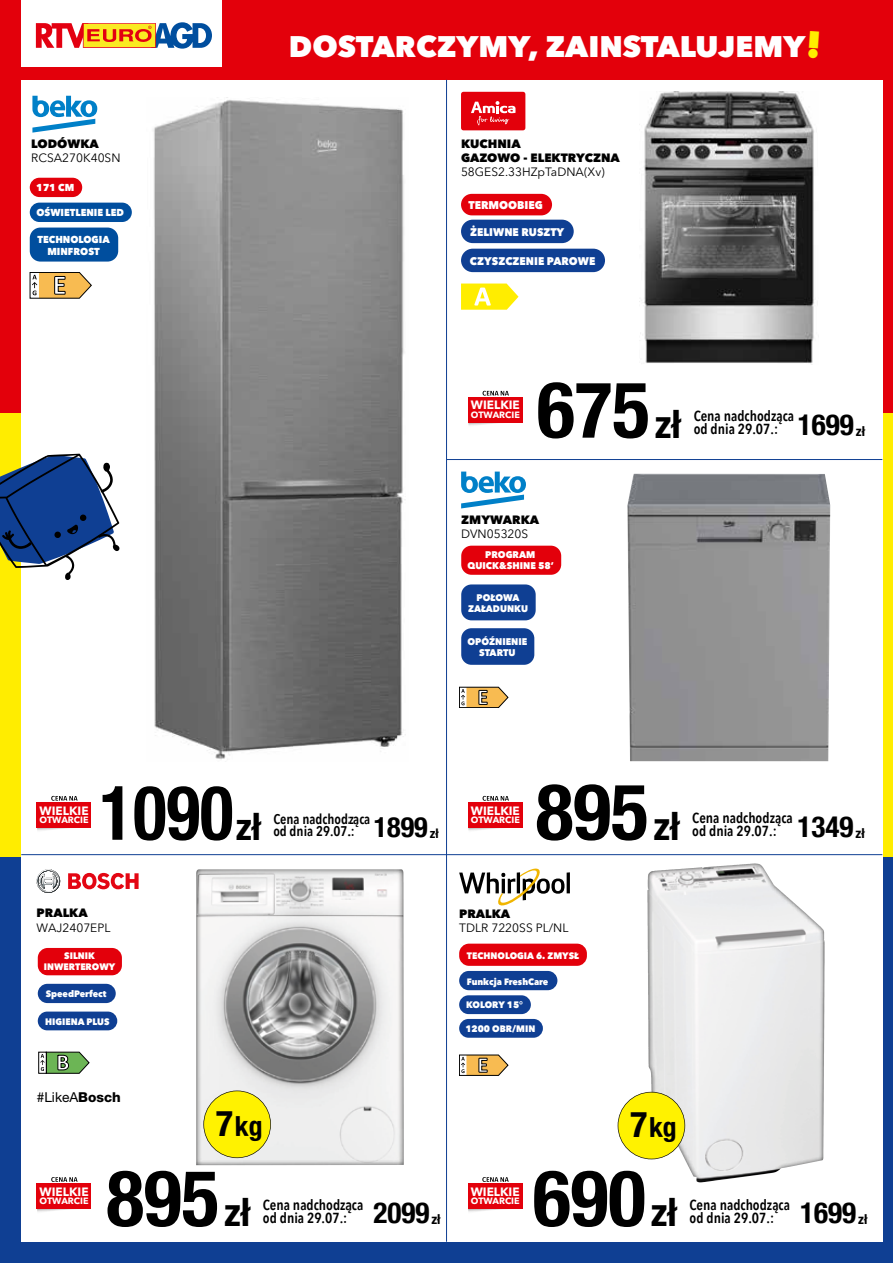
<style>
.page{position:relative;width:893px;height:1263px;background:#fff}
.page>*{position:absolute;margin:0;border:0;box-sizing:border-box;transform-origin:0 0}
.t1{font:700 condensed 78.3px "Helvetica Neue";color:#000}
.t2{font:700 condensed 75.6px "Helvetica Neue";color:#000;scale:.92 1}
.t3{font:800 29.7px "Avenir Next";color:#fff}
.t4{font:700 condensed 29.1px "Helvetica Neue";color:#000}
.t5{font:700 condensed 28.2px "Helvetica Neue";color:#000}
.t6{font:700 condensed 27.75px "Helvetica Neue LT Pro";color:#000}
.t7{font:600 14.55px "Avenir Next Condensed";color:#000}
.t8{font:600 14.1px "Avenir Next Condensed";color:#000}
.t9{font:13.65px "Helvetica Neue LT Pro";color:#000}
.t10{font:700 condensed 13.65px "Helvetica Neue";color:#000}
.t11{font:700 condensed 13.2px "Helvetica Neue";color:#000}
.t12{font:12px "Avenir Next LT Pro";color:#000}
.t13{font:800 12px/14.4px "Avenir Next LT Pro";color:#000}
.t14{font:700 12px "Avenir Next LT Pro";color:#fff}
.t15{font:800 11.1px "Avenir Next LT Pro";color:#fff;scale:.95 1}
.t16{font:800 10.05px/12px "Avenir Next LT Pro";color:#fff;text-align:center;scale:.95 1}
.t17{font:800 9.6px/11.6px "Avenir Next LT Pro";color:#fff;text-align:center;scale:.95 1}
.t18{font:800 9.45px/11.4px "Avenir Next LT Pro";color:#fff;text-align:center;scale:.95 1}
.t19{font:800 9.3px/11.2px "Avenir Next LT Pro";color:#fff;text-align:center;scale:.95 1}
.t20{font:800 9.15px "Avenir Next LT Pro";color:#fff;scale:.95 1}
.t21{font:700 9px "Avenir Next LT Pro";color:#fff}
.s1{font-size:39.15px}
.s2{font-size:37.8px}
.s3{font-weight:800}
.s4{font-family:"Helvetica Neue";font-size:36px}
</style>
<div class="page">
<div style="left:0;top:0;width:893px;height:416px;background:#e3000b"></div>
<div style="left:0;top:413px;width:893px;height:444px;background:#ffed00"></div>
<div style="left:0;top:857px;width:893px;height:406px;background:#0f3f93"></div>
<div style="left:21px;top:80px;width:861px;height:1162px;background:#fff"></div>
<div style="left:625px;top:842px;width:219px;height:354px;background:#000;opacity:.75"></div>
<svg style="left:617px;top:1092px;width:68px;height:67px;background:#f5eb35"></svg>
<img style="left:627px;top:474px;width:203px;height:287px">
<img style="left:639px;top:91px;width:179px;height:273px">
<svg style="left:459px;top:1055px;width:49px;height:21px"></svg>
<svg style="left:459px;top:687px;width:49px;height:21px"></svg>
<div style="left:461px;top:546px;width:100px;height:29px;background:#e3000b;border-radius:10px"></div>
<div style="left:461px;top:584px;width:75px;height:36px;background:#0f3f93;border-radius:10px"></div>
<div style="left:461px;top:628px;width:73px;height:37px;background:#0f3f93;border-radius:10px"></div>
<div style="left:459px;top:944px;width:128px;height:22px;background:#e3000b;border-radius:10px"></div>
<div style="left:459px;top:971px;width:98px;height:19px;background:#0f3f93;border-radius:10px"></div>
<div style="left:459px;top:995px;width:72px;height:19px;background:#0f3f93;border-radius:9px"></div>
<div style="left:459px;top:1019px;width:84px;height:19px;background:#0f3f93;border-radius:9px"></div>
<svg style="left:461px;top:472px;width:65px;height:36px;background:#8bc5e5"></svg>
<svg style="left:461px;top:284px;width:57px;height:26px"></svg>
<div style="left:461px;top:194px;width:91px;height:21px;background:#e3000b;border-radius:11px"></div>
<div style="left:461px;top:220px;width:113px;height:23px;background:#0f3f93;border-radius:12px"></div>
<div style="left:461px;top:249px;width:144px;height:23px;background:#0f3f93;border-radius:12px"></div>
<div style="left:461px;top:92px;width:64px;height:38px;background:#e3000b;border-radius:2px"></div>
<svg style="left:471px;top:101px;width:44px;height:24px"></svg>
<img style="left:147px;top:98px;width:262px;height:664px">
<svg style="left:32px;top:96px;width:65px;height:37px;background:#8ec6e6"></svg>
<svg style="left:30px;top:272px;width:62px;height:27px;background:#d3b072"></svg>
<div style="left:30px;top:178px;width:52px;height:19px;background:#e3000b;border-radius:10px"></div>
<div style="left:30px;top:203px;width:102px;height:19px;background:#004e9e;border-radius:10px"></div>
<div style="left:30px;top:228px;width:88px;height:34px;background:#004e9e;border-radius:11px"></div>
<hr style="left:567px;top:872px;width:3px;height:21px;background:#000">
<svg style="left:459px;top:868px;width:105px;height:37px;background:#c3c0b8"></svg>
<div style="left:186px;top:863px;width:230px;height:311px;background:#000;opacity:.75"></div>
<svg style="left:203px;top:1090px;width:68px;height:68px;background:#f3e936"></svg>
<svg style="left:37px;top:869px;width:24px;height:24px"></svg>
<svg style="left:68px;top:873px;width:71px;height:16px"></svg>
<div style="left:38px;top:1052px;width:9px;height:21px;border:1px solid #000"></div>
<svg style="left:40px;top:1052px;width:49px;height:21px"></svg>
<div style="left:38px;top:948px;width:84px;height:27px;background:#e3000b;border-radius:10px"></div>
<div style="left:38px;top:984px;width:78px;height:19px;background:#0f3f93;border-radius:10px"></div>
<div style="left:38px;top:1011px;width:79px;height:19px;background:#0f3f93;border-radius:9px"></div>
<img style="left:468px;top:423px;width:54px;height:4px">
<div style="left:468px;top:397px;width:54px;height:26px;background:#e3000b"></div>
<svg style="left:483px;top:391px;width:26px;height:5px"></svg>
<img style="left:468px;top:828px;width:54px;height:4px">
<div style="left:468px;top:802px;width:54px;height:26px;background:#e3000b"></div>
<svg style="left:483px;top:796px;width:26px;height:5px"></svg>
<img style="left:37px;top:828px;width:54px;height:4px">
<div style="left:37px;top:802px;width:54px;height:26px;background:#e3000b"></div>
<svg style="left:51px;top:796px;width:27px;height:5px"></svg>
<img style="left:37px;top:1209px;width:54px;height:5px">
<div style="left:37px;top:1183px;width:54px;height:26px;background:#e3000b"></div>
<svg style="left:51px;top:1177px;width:27px;height:5px"></svg>
<img style="left:468px;top:1209px;width:54px;height:5px">
<div style="left:468px;top:1183px;width:54px;height:26px;background:#e3000b"></div>
<svg style="left:482px;top:1177px;width:27px;height:5px"></svg>
<svg style="left:21px;top:0;width:200px;height:67px;background:#ead8cc"></svg>
<hr style="left:447px;top:459px;width:435px;height:1px;background:#0f3f93">
<hr style="left:21px;top:854px;width:861px;height:1px;background:#0f3f93">
<hr style="left:446px;top:80px;width:1px;height:1162px;background:#0f3f93">
<svg style="left:0;top:454px;width:120px;height:126px;background:#5c779a"></svg>
<p class="t13" style="left:31px;top:136px;width:69px">LODÓWKA</p>
<p class="t12" style="left:31px;top:151px;width:91px">RCSA270K40SN</p>
<p class="t16" style="left:36px;top:182px;width:42px">171 CM</p>
<p class="t16" style="left:36px;top:207px;width:94px">OŚWIETLENIE LED</p>
<p class="t16" style="left:37px;top:233px;width:78px">TECHNOLOGIA<br>MINFROST</p>
<h3 class="t3" style="left:289px;top:28px;width:518px">DOSTARCZYMY, ZAINSTALUJEMY</h3>
<p class="t13" style="left:461px;top:136px;width:160px">KUCHNIA<br>GAZOWO - ELEKTRYCZNA</p>
<p class="t12" style="left:461px;top:165px;width:145px">58GES2.33HZpTaDNA(Xv)</p>
<p class="t15" style="left:468px;top:198px;width:80px">TERMOOBIEG</p>
<p class="t15" style="left:470px;top:225px;width:101px">ŻELIWNE RUSZTY</p>
<p class="t15" style="left:470px;top:254px;width:134px">CZYSZCZENIE PAROWE</p>
<p class="t14" style="left:471px;top:398px;width:51px">WIELKIE</p>
<p class="t21" style="left:471px;top:409px;width:50px">OTWARCIE</p>
<h1 class="t1" style="left:537px;top:345px;width:145px">675<span class="s1">zł</span></h1>
<p class="t7" style="left:694px;top:403px;width:102px">Cena nadchodząca</p>
<h3 class="t4" style="left:798px;top:400px;width:57px">1699</h3>
<p class="t7" style="left:694px;top:417px;width:86px">od dnia 29.07.:</p>
<p class="t10" style="left:856px;top:420px;width:11px">zł</p>
<p class="t13" style="left:461px;top:512px;width:79px">ZMYWARKA</p>
<p class="t12" style="left:461px;top:527px;width:69px">DVN05320S</p>
<p class="t17" style="left:468px;top:549px;width:93px">PROGRAM<br>QUICK&amp;SHINE 58’</p>
<p class="t18" style="left:468px;top:592px;width:65px">POŁOWA<br>ZAŁADUNKU</p>
<p class="t17" style="left:467px;top:635px;width:65px">OPÓŹNIENIE<br>STARTU</p>
<p class="t14" style="left:40px;top:803px;width:51px">WIELKIE</p>
<p class="t21" style="left:40px;top:814px;width:50px">OTWARCIE</p>
<h2 class="t2" style="left:100px;top:750px;width:177px">1090<span class="s2">zł</span></h2>
<p class="t8" style="left:273px;top:806px;width:98px">Cena nadchodząca</p>
<h3 class="t5" style="left:374px;top:804px;width:56px">1899</h3>
<p class="t8" style="left:273px;top:819px;width:83px">od dnia 29.07.:</p>
<p class="t11" style="left:430px;top:822px;width:10px">zł</p>
<p class="t14" style="left:471px;top:803px;width:51px">WIELKIE</p>
<p class="t21" style="left:471px;top:814px;width:50px">OTWARCIE</p>
<h1 class="t1" style="left:536px;top:747px;width:145px">895<span class="s1">zł</span></h1>
<p class="t7" style="left:692px;top:805px;width:102px">Cena nadchodząca</p>
<h3 class="t4" style="left:797px;top:802px;width:57px">1349</h3>
<p class="t7" style="left:692px;top:819px;width:86px">od dnia 29.07.:</p>
<p class="t10" style="left:855px;top:822px;width:11px">zł</p>
<p class="t13" style="left:37px;top:906px;width:52px">PRALKA</p>
<p class="t12" style="left:37px;top:920px;width:75px">WAJ2407EPL</p>
<p class="t19" style="left:44px;top:950px;width:77px">SILNIK<br>INWERTEROWY</p>
<p class="t20" style="left:46px;top:988px;width:65px">SpeedPerfect</p>
<p class="t19" style="left:45px;top:1016px;width:69px">HIGIENA PLUS</p>
<p class="t9" style="left:37px;top:1089px;width:86px">#LikeA<span class="s3">Bosch</span></p>
<h3 class="t6" style="left:216px;top:1109px;width:48px"><span class="s4">7</span>kg</h3>
<p class="t13" style="left:459px;top:906px;width:52px">PRALKA</p>
<p class="t12" style="left:459px;top:920px;width:111px">TDLR 7220SS PL/NL</p>
<p class="t19" style="left:467px;top:949px;width:120px">TECHNOLOGIA 6. ZMYSŁ</p>
<p class="t20" style="left:467px;top:976px;width:87px">Funkcja FreshCare</p>
<p class="t19" style="left:466px;top:999px;width:61px">KOLORY 15°</p>
<p class="t19" style="left:465px;top:1023px;width:75px">1200 OBR/MIN</p>
<h3 class="t6" style="left:630px;top:1110px;width:48px"><span class="s4">7</span>kg</h3>
<p class="t14" style="left:40px;top:1184px;width:51px">WIELKIE</p>
<p class="t21" style="left:40px;top:1196px;width:50px">OTWARCIE</p>
<h1 class="t1" style="left:106px;top:1133px;width:145px">895<span class="s1">zł</span></h1>
<p class="t7" style="left:263px;top:1192px;width:102px">Cena nadchodząca</p>
<h3 class="t4" style="left:373px;top:1189px;width:57px">2099</h3>
<p class="t7" style="left:263px;top:1205px;width:86px">od dnia 29.07.:</p>
<p class="t10" style="left:431px;top:1208px;width:11px">zł</p>
<p class="t14" style="left:471px;top:1184px;width:51px">WIELKIE</p>
<p class="t21" style="left:471px;top:1196px;width:50px">OTWARCIE</p>
<h1 class="t1" style="left:533px;top:1133px;width:145px">690<span class="s1">zł</span></h1>
<p class="t7" style="left:690px;top:1192px;width:102px">Cena nadchodząca</p>
<h3 class="t4" style="left:800px;top:1189px;width:57px">1699</h3>
<p class="t7" style="left:690px;top:1205px;width:86px">od dnia 29.07.:</p>
<p class="t10" style="left:858px;top:1208px;width:11px">zł</p>
</div>
